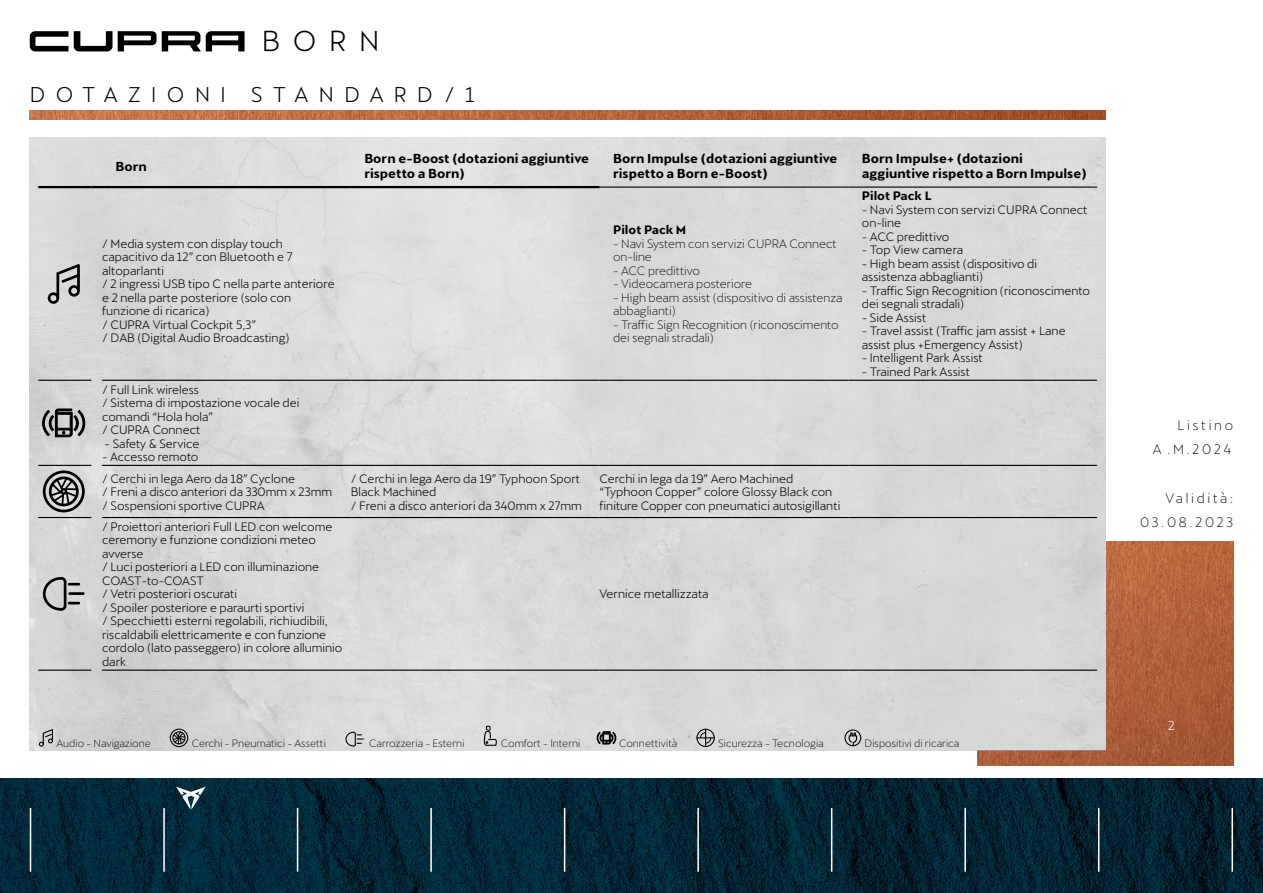
<style>
.page{position:relative;width:1263px;height:893px;background:#fff}
.page>*{position:absolute;margin:0;border:0;box-sizing:border-box;transform-origin:0 0}
.t1{font:28.35px "Cupra";color:#000}
.t2{font:21px "Cupra";letter-spacing:.5em;color:#000}
.t3{font:300 13.5px/24px "Cupra";letter-spacing:.2em;color:#000;text-align:right}
.t4{font:700 12.75px/15.3px "Cupra";color:#000}
.t5{font:12.75px "Cupra";color:#fff}
.t6{font:12px/13.5px "Cupra";color:#000}
.t7{font:300 12px/13.5px "Cupra";color:#000}
.t8{font:700 12px "Cupra";color:#000}
.t9{font:300 10.5px "Cupra";color:#000}
</style>
<div class="page">
<img style="left:977px;top:542px;width:256px;height:223px">
<img style="left:30px;top:111px;width:1076px;height:8px">
<img style="left:30px;top:138px;width:1076px;height:612px">
<img style="left:0;top:778px;width:1263px;height:115px">
<hr style="left:30px;top:808px;width:1px;height:64px;background:#fff">
<hr style="left:163px;top:808px;width:2px;height:64px;background:#fff">
<hr style="left:297px;top:808px;width:1px;height:64px;background:#fff">
<hr style="left:430px;top:808px;width:2px;height:64px;background:#fff">
<hr style="left:564px;top:808px;width:1px;height:64px;background:#fff">
<hr style="left:697px;top:808px;width:2px;height:64px;background:#fff">
<hr style="left:831px;top:808px;width:1px;height:64px;background:#fff">
<hr style="left:964px;top:808px;width:2px;height:64px;background:#fff">
<hr style="left:1098px;top:808px;width:1px;height:64px;background:#fff">
<hr style="left:1231px;top:808px;width:2px;height:64px;background:#fff">
<svg style="left:176px;top:787px;width:30px;height:22px"></svg>
<svg style="left:30px;top:31px;width:215px;height:20px"></svg>
<svg style="left:39px;top:728px;width:15px;height:19px"></svg>
<svg style="left:345px;top:731px;width:18px;height:16px"></svg>
<div style="left:170px;top:729px;width:18px;height:18px;border:1px solid #000;border-radius:50%"></div>
<svg style="left:172px;top:731px;width:14px;height:13px"></svg>
<svg style="left:483px;top:726px;width:15px;height:20px"></svg>
<svg style="left:597px;top:731px;width:19px;height:13px"></svg>
<div style="left:696px;top:729px;width:19px;height:18px;border:1px solid #000;border-radius:50%"></div>
<svg style="left:697px;top:729px;width:17px;height:17px"></svg>
<div style="left:844px;top:729px;width:17px;height:17px;border:1px solid #000;border-radius:50%"></div>
<svg style="left:849px;top:732px;width:8px;height:14px"></svg>
<hr style="left:38px;top:186px;width:53px;height:2px;background:#000">
<svg style="left:91px;top:186px;width:11px;height:2px"></svg>
<hr style="left:102px;top:186px;width:249px;height:2px;background:#000">
<hr style="left:351px;top:186px;width:249px;height:2px;background:#000">
<hr style="left:600px;top:187px;width:248px;height:1px;background:#000">
<hr style="left:848px;top:187px;width:249px;height:1px;background:#000">
<hr style="left:38px;top:380px;width:53px;height:1px;background:#000">
<hr style="left:102px;top:380px;width:249px;height:1px;background:#000">
<hr style="left:351px;top:380px;width:249px;height:1px;background:#000">
<hr style="left:600px;top:380px;width:248px;height:1px;background:#000">
<hr style="left:848px;top:380px;width:249px;height:1px;background:#000">
<hr style="left:38px;top:465px;width:53px;height:1px;background:#000">
<hr style="left:102px;top:465px;width:249px;height:1px;background:#000">
<hr style="left:351px;top:465px;width:249px;height:1px;background:#000">
<hr style="left:600px;top:465px;width:248px;height:1px;background:#000">
<hr style="left:848px;top:465px;width:249px;height:1px;background:#000">
<hr style="left:38px;top:517px;width:53px;height:1px;background:#000">
<hr style="left:102px;top:517px;width:249px;height:1px;background:#000">
<hr style="left:351px;top:517px;width:249px;height:1px;background:#000">
<hr style="left:600px;top:517px;width:248px;height:1px;background:#000">
<hr style="left:848px;top:517px;width:249px;height:1px;background:#000">
<hr style="left:38px;top:670px;width:53px;height:1px;background:#000">
<hr style="left:102px;top:670px;width:249px;height:1px;background:#000">
<hr style="left:351px;top:670px;width:249px;height:1px;background:#000">
<hr style="left:600px;top:670px;width:248px;height:1px;background:#000">
<hr style="left:848px;top:670px;width:249px;height:1px;background:#000">
<hr style="left:56px;top:274px;width:3px;height:24px;background:#000">
<hr style="left:77px;top:266px;width:3px;height:24px;background:#000">
<svg style="left:54px;top:262px;width:28px;height:23px"></svg>
<div style="left:48px;top:292px;width:11px;height:12px;border:3px solid #000;border-radius:50%"></div>
<div style="left:68px;top:285px;width:12px;height:12px;border:3px solid #000;border-radius:50%"></div>
<svg style="left:42px;top:408px;width:43px;height:29px"></svg>
<div style="left:43px;top:470px;width:42px;height:42px;border:3px solid #000;border-radius:50%"></div>
<svg style="left:49px;top:476px;width:30px;height:31px"></svg>
<svg style="left:42px;top:576px;width:41px;height:36px"></svg>
<h1 class="t1" style="left:262px;top:16px;width:119px">BORN</h1>
<h2 class="t2" style="left:30px;top:76px;width:446px">DOTAZIONI STANDARD/1</h2>
<p class="t4" style="left:116px;top:159px;width:33px">Born</p>
<p class="t4" style="left:364px;top:151px;width:226px">Born e-Boost (dotazioni aggiuntive rispetto a Born)</p>
<p class="t4" style="left:613px;top:151px;width:226px">Born Impulse (dotazioni aggiuntive rispetto a Born e-Boost)</p>
<p class="t4" style="left:862px;top:151px;width:226px">Born Impulse+ (dotazioni aggiuntive rispetto a Born Impulse)</p>
<p class="t6" style="left:102px;top:235px;width:234px">/ Media system con display touch capacitivo da 12” con Bluetooth e 7 altoparlanti<br>/ 2 ingressi USB tipo C nella parte anteriore e 2 nella parte posteriore (solo con funzione di ricarica)<br>/ CUPRA Virtual Cockpit 5,3”<br>/ DAB (Digital Audio Broadcasting)</p>
<p class="t8" style="left:613px;top:223px;width:75px">Pilot Pack M</p>
<p class="t7" style="left:613px;top:235px;width:225px">- Navi System con servizi CUPRA Connect on-line</p>
<p class="t7" style="left:613px;top:262px;width:88px">- ACC predittivo</p>
<p class="t7" style="left:613px;top:275px;width:140px">- Videocamera posteriore</p>
<p class="t7" style="left:613px;top:289px;width:231px">- High beam assist (dispositivo di assistenza abbaglianti)</p>
<p class="t7" style="left:613px;top:316px;width:227px">- Traffic Sign Recognition (riconoscimento dei segnali stradali)</p>
<p class="t6" style="left:102px;top:381px;width:199px">/ Full Link wireless<br>/ Sistema di impostazione vocale dei comandi “Hola hola”<br>/ CUPRA Connect</p>
<p class="t6" style="left:105px;top:435px;width:96px">- Safety &amp; Service</p>
<p class="t6" style="left:102px;top:444px;width:195px;line-height:21.5px">- Accesso remoto<br>/ Cerchi in lega Aero da 18” Cyclone</p>
<p class="t6" style="left:102px;top:483px;width:232px">/ Freni a disco anteriori da 330mm x 23mm / Sospensioni sportive CUPRA</p>
<p class="t6" style="left:102px;top:518px;width:242px">/ Proiettori anteriori Full LED con welcome ceremony e funzione condizioni meteo avverse<br>/ Luci posteriori a LED con illuminazione COAST-to-COAST<br>/ Vetri posteriori oscurati<br>/ Spoiler posteriore e paraurti sportivi<br>/ Specchietti esterni regolabili, richiudibili, riscaldabili elettricamente e con funzione cordolo (lato passeggero) in colore alluminio dark</p>
<p class="t6" style="left:351px;top:469px;width:233px">/ Cerchi in lega Aero da 19” Typhoon Sport<br>Black Machined<br>/ Freni a disco anteriori da 340mm x 27mm</p>
<p class="t6" style="left:600px;top:469px;width:242px">Cerchi in lega da 19” Aero Machined “Typhoon Copper” colore Glossy Black con finiture Copper con pneumatici autosigillanti</p>
<p class="t6" style="left:600px;top:585px;width:110px">Vernice metallizzata</p>
<p class="t8" style="left:862px;top:189px;width:71px">Pilot Pack L</p>
<p class="t6" style="left:862px;top:201px;width:227px">- Navi System con servizi CUPRA Connect on-line</p>
<p class="t6" style="left:862px;top:228px;width:89px">- ACC predittivo</p>
<p class="t6" style="left:862px;top:241px;width:103px">- Top View camera</p>
<p class="t6" style="left:862px;top:255px;width:177px">- High beam assist (dispositivo di assistenza abbaglianti)</p>
<p class="t6" style="left:862px;top:282px;width:230px">- Traffic Sign Recognition (riconoscimento dei segnali stradali)</p>
<p class="t6" style="left:862px;top:309px;width:66px">- Side Assist</p>
<p class="t6" style="left:862px;top:322px;width:205px">- Travel assist (Traffic jam assist + Lane assist plus +Emergency Assist)</p>
<p class="t6" style="left:862px;top:349px;width:123px">- Intelligent Park Assist</p>
<p class="t6" style="left:862px;top:363px;width:110px">- Trained Park Assist</p>
<p class="t9" style="left:56px;top:734px;width:96px">Audio - Navigazione</p>
<p class="t9" style="left:192px;top:734px;width:136px">Cerchi - Pneumatici - Assetti</p>
<p class="t9" style="left:369px;top:734px;width:97px">Carrozzeria - Esterni</p>
<p class="t9" style="left:501px;top:734px;width:81px">Comfort - Interni</p>
<p class="t9" style="left:619px;top:734px;width:60px">Connettività</p>
<p class="t9" style="left:718px;top:734px;width:107px">Sicurezza - Tecnologia</p>
<p class="t9" style="left:865px;top:734px;width:96px">Dispositivi di ricarica</p>
<p class="t3" style="left:1153px;top:411px;width:82px">Listino<br>A .M.2024</p>
<p class="t3" style="left:1140px;top:484px;width:95px">Validità:<br>03.08.2023</p>
<p class="t5" style="left:1168px;top:714px;width:8px">2</p>
</div>
